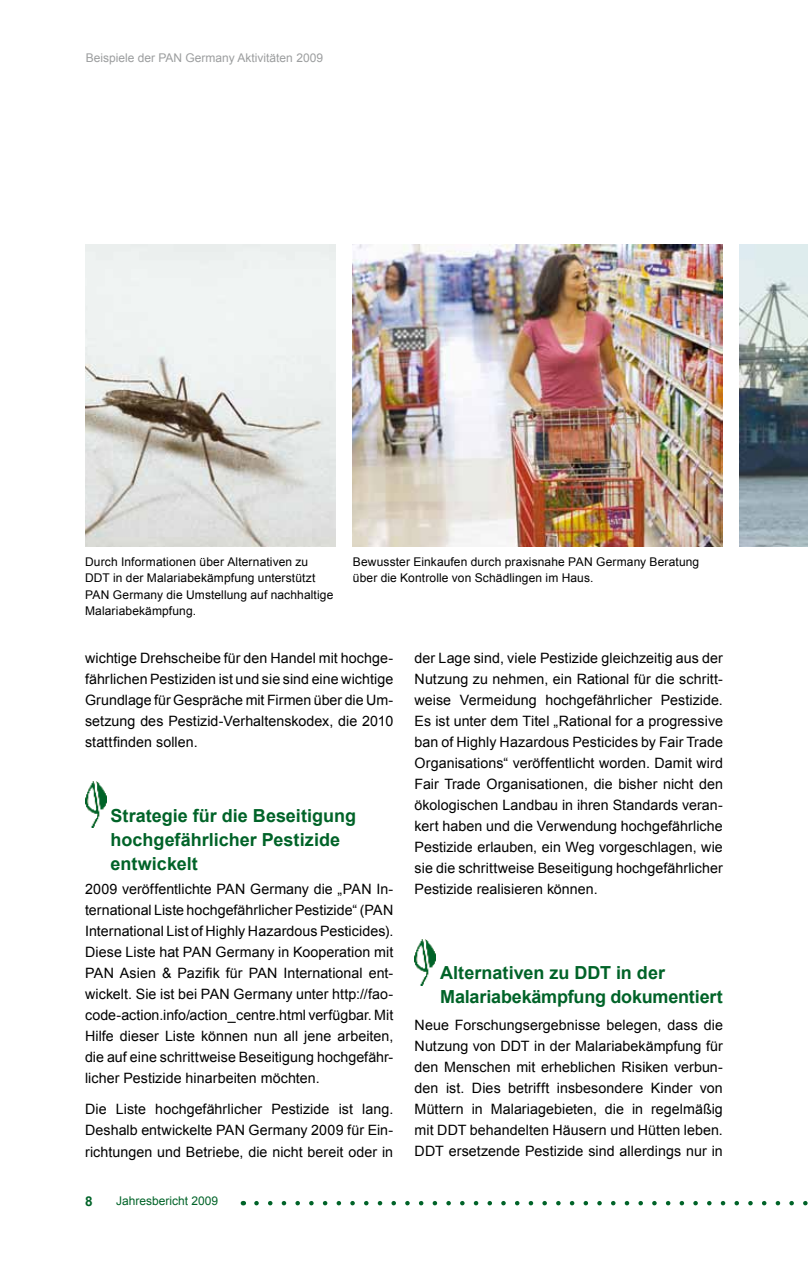
<style>
.page{position:relative;width:808px;height:1263px;background:#fff}
.page>*{position:absolute;margin:0;border:0;box-sizing:border-box;transform-origin:0 0}
.t1{font:700 18px/24px "Arial";color:#006328}
.t2{font:14.25px/21px "Arial";letter-spacing:.005em;color:#000;text-align:justify}
.t3{font:700 13.5px "Arial";color:#006328}
.t4{font:12px/16.5px "Arial";letter-spacing:.01em;color:#000}
.t5{font:12px "Arial";color:#9c9e9f}
.t6{font:12px "Arial";color:#006328}
</style>
<div class="page">
<svg style="left:256px;top:1201px;width:552px;height:4px"></svg>
<img style="left:85px;top:782px;width:21px;height:46px">
<img style="left:415px;top:939px;width:21px;height:46px">
<img style="left:353px;top:244px;width:370px;height:302px">
<img style="left:740px;top:244px;width:68px;height:302px">
<img style="left:85px;top:244px;width:251px;height:302px">
<p class="t5" style="left:86px;top:50px;width:239px">Beispiele der PAN Germany Aktivitäten 2009</p>
<p class="t4" style="left:85px;top:553px;width:250px">Durch Informationen über Alternativen zu DDT in der Malariabekämpfung unterstützt PAN Germany die Umstellung auf nachhaltige Malariabekämpfung.</p>
<p class="t4" style="left:353px;top:553px;width:348px">Bewusster Einkaufen durch praxisnahe PAN Germany Beratung über die Kontrolle von Schädlingen im Haus.</p>
<p class="t2" style="left:85px;top:647px;width:310px">wichtige Drehscheibe für den Handel mit hochge&shy;fährlichen Pestiziden ist und sie sind eine wichtige Grundlage für Gespräche mit Firmen über die Um&shy;setzung des Pestizid-Verhaltenskodex, die 2010 stattfinden sollen.</p>
<p class="t1" style="left:111px;top:804px;width:247px">Strategie für die Beseitigung hochgefährlicher Pestizide entwickelt</p>
<p class="t2" style="left:85px;top:878px;width:310px">2009 veröffentlichte PAN Germany die „PAN In&shy;ternational Liste hochgefährlicher Pestizide“ (PAN International List of Highly Hazardous Pesticides).<br>Diese Liste hat PAN Germany in Kooperation mit PAN Asien &amp; Pazifik für PAN International ent&shy;wickelt. Sie ist bei PAN Germany unter http://fao&shy;code-action.info/action_centre.html verfügbar. Mit Hilfe dieser Liste können nun all jene arbeiten, die auf eine schrittweise Beseitigung hochgefähr&shy;licher Pestizide hinarbeiten möchten.</p>
<p class="t2" style="left:85px;top:1099px;width:310px">Die Liste hochgefährlicher Pestizide ist lang.<br>Deshalb entwickelte PAN Germany 2009 für Ein&shy;richtungen und Betriebe, die nicht bereit oder in</p>
<p class="t3" style="left:85px;top:1192px;width:9px">8</p>
<p class="t6" style="left:116px;top:1193px;width:104px">Jahresbericht 2009</p>
<p class="t2" style="left:415px;top:647px;width:310px">der Lage sind, viele Pestizide gleichzeitig aus der Nutzung zu nehmen, ein Rational für die schritt&shy;weise Vermeidung hochgefährlicher Pestizide.<br>Es ist unter dem Titel „Rational for a progressive ban of Highly Hazardous Pesticides by Fair Trade Organisations“ veröffentlicht worden. Damit wird Fair Trade Organisationen, die bisher nicht den ökologischen Landbau in ihren Standards veran&shy;kert haben und die Verwendung hochgefährliche Pestizide erlauben, ein Weg vorgeschlagen, wie sie die schrittweise Beseitigung hochgefährlicher Pestizide realisieren können.</p>
<p class="t1" style="left:440px;top:961px;width:284px">Alternativen zu DDT in der<br>Malariabekämpfung dokumentiert</p>
<p class="t2" style="left:415px;top:1015px;width:310px">Neue Forschungsergebnisse belegen, dass die Nutzung von DDT in der Malariabekämpfung für den Menschen mit erheblichen Risiken verbun&shy;den ist. Dies betrifft insbesondere Kinder von Müttern in Malariagebieten, die in regelmäßig mit DDT behandelten Häusern und Hütten leben.<br>DDT ersetzende Pestizide sind allerdings nur in</p>
</div>
